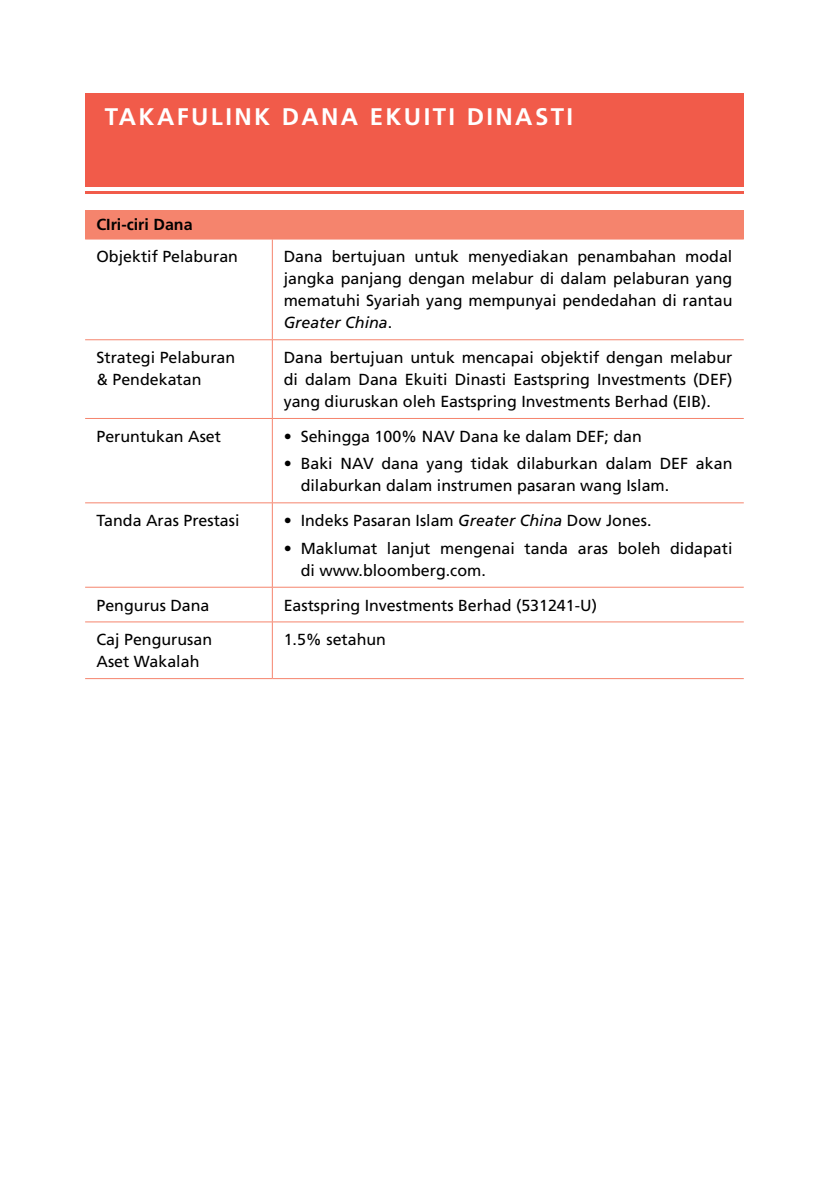
<style>
.page{position:relative;width:840px;height:1191px;background:#fff}
.page>*{position:absolute;margin:0;border:0;box-sizing:border-box;transform-origin:0 0}
.t1{font:700 24px "Frutiger";letter-spacing:.1em;color:#fff}
.t2{font:16px/22px "Frutiger";color:#000}
.t3{font:700 16px "Frutiger";color:#000}
.s1{font-style:italic}
</style>
<div class="page">
<div style="left:85px;top:93px;width:658px;height:94px;background:#f15b4a"></div>
<hr style="left:85px;top:191px;width:658px;height:3px;background:#f15b4a">
<div style="left:85px;top:211px;width:658px;height:28px;background:#f5846d"></div>
<hr style="left:85px;top:239px;width:187px;height:1px;background:#f5846d">
<hr style="left:272px;top:239px;width:471px;height:1px;background:#f5846d">
<hr style="left:272px;top:239px;width:1px;height:100px;background:#f5846d">
<hr style="left:85px;top:339px;width:187px;height:1px;background:#f5846d">
<hr style="left:272px;top:339px;width:471px;height:1px;background:#f5846d">
<hr style="left:272px;top:340px;width:1px;height:78px;background:#f5846d">
<hr style="left:85px;top:418px;width:187px;height:1px;background:#f5846d">
<hr style="left:272px;top:418px;width:471px;height:1px;background:#f5846d">
<hr style="left:272px;top:419px;width:1px;height:83px;background:#f5846d">
<hr style="left:85px;top:502px;width:187px;height:1px;background:#f5846d">
<hr style="left:272px;top:502px;width:471px;height:1px;background:#f5846d">
<hr style="left:272px;top:503px;width:1px;height:84px;background:#f5846d">
<hr style="left:85px;top:587px;width:187px;height:1px;background:#f5846d">
<hr style="left:272px;top:587px;width:471px;height:1px;background:#f5846d">
<hr style="left:272px;top:587px;width:1px;height:34px;background:#f5846d">
<hr style="left:85px;top:621px;width:187px;height:1px;background:#f5846d">
<hr style="left:272px;top:621px;width:471px;height:1px;background:#f5846d">
<hr style="left:272px;top:622px;width:1px;height:56px;background:#f5846d">
<hr style="left:85px;top:678px;width:187px;height:1px;background:#f5846d">
<hr style="left:272px;top:678px;width:471px;height:1px;background:#f5846d">
<h1 class="t1" style="left:105px;top:103px;width:469px">TAKAFULINK DANA EKUITI DINASTI</h1>
<p class="t3" style="left:96px;top:215px;width:98px">CIri-ciri Dana</p>
<p class="t2" style="left:96px;top:246px;width:143px">Objektif Pelaburan</p>
<p class="t2" style="left:283px;top:246px;width:450px;text-align:justify">Dana bertujuan untuk menyediakan penambahan modal jangka panjang dengan melabur di dalam pelaburan yang mematuhi Syariah yang mempunyai pendedahan di rantau <span class="s1">Greater China</span>.</p>
<p class="t2" style="left:96px;top:346px;width:140px">Strategi Pelaburan &amp; Pendekatan</p>
<p class="t2" style="left:283px;top:346px;width:450px;text-align:justify">Dana bertujuan untuk mencapai objektif dengan melabur di dalam Dana Ekuiti Dinasti Eastspring Investments (DEF) yang diuruskan oleh Eastspring Investments Berhad (EIB).</p>
<p class="t2" style="left:96px;top:425px;width:126px">Peruntukan Aset</p>
<p class="t2" style="left:283px;top:425px;width:359px">• Sehingga 100% NAV Dana ke dalam DEF; dan</p>
<p class="t2" style="left:300px;top:453px;width:433px;text-indent:-17px">• Baki NAV dana yang tidak dilaburkan dalam DEF akan dilaburkan dalam instrumen pasaran wang Islam.</p>
<p class="t2" style="left:96px;top:509px;width:144px">Tanda Aras Prestasi</p>
<p class="t2" style="left:283px;top:509px;width:369px">• Indeks Pasaran Islam <span class="s1">Greater China</span> Dow Jones.</p>
<p class="t2" style="left:300px;top:537px;width:433px;text-indent:-17px">• Maklumat lanjut mengenai tanda aras boleh didapati di www.bloomberg.com.</p>
<p class="t2" style="left:96px;top:594px;width:114px">Pengurus Dana</p>
<p class="t2" style="left:283px;top:594px;width:314px">Eastspring Investments Berhad (531241-U)</p>
<p class="t2" style="left:96px;top:629px;width:117px">Caj Pengurusan<br>Aset Wakalah</p>
<p class="t2" style="left:283px;top:629px;width:104px">1.5% setahun</p>
</div>
